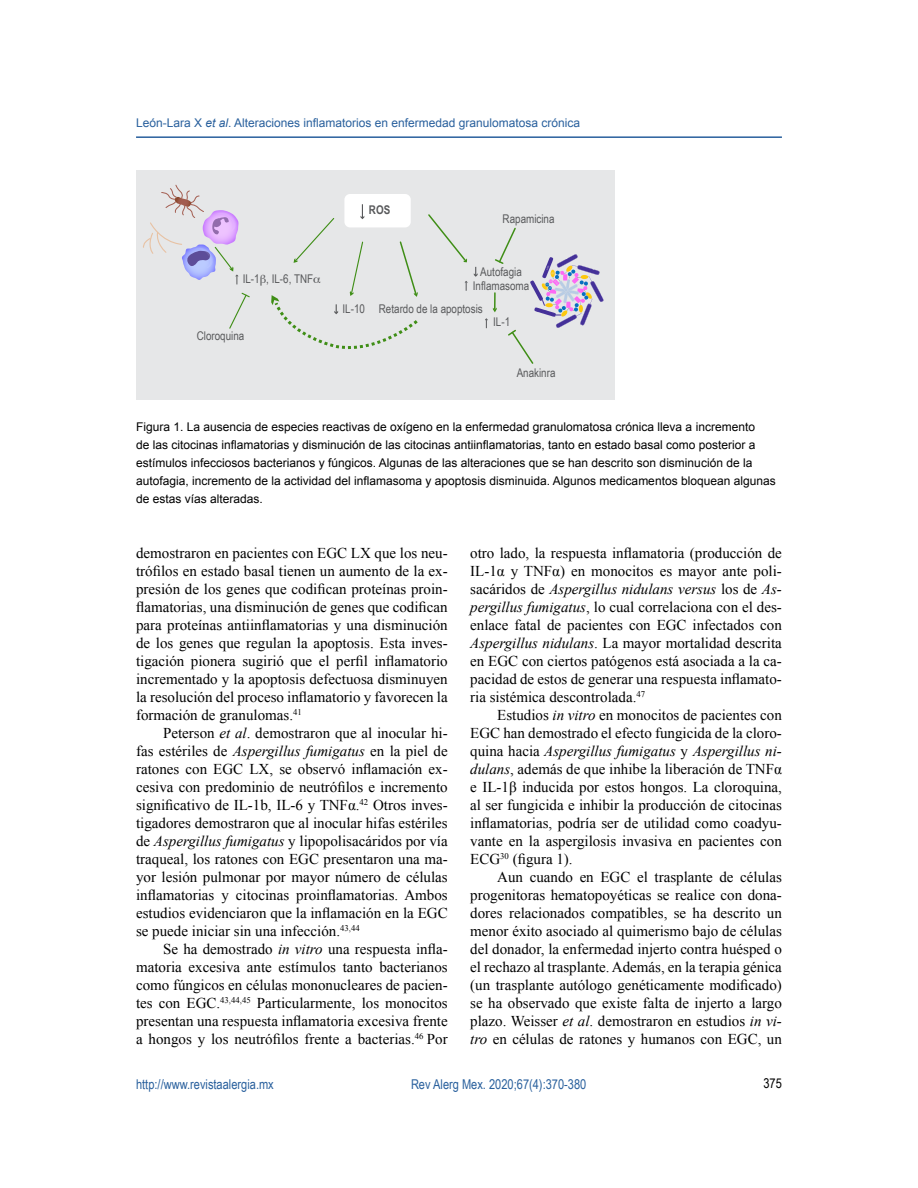
<style>
.page{position:relative;width:918px;height:1188px;background:#fff}
.page>*{position:absolute;margin:0;border:0;box-sizing:border-box;transform-origin:0 0}
.t1{font:15px/18px "Times New Roman";color:#000;text-align:justify}
.t2{font:13.5px "Arial Narrow";color:#29609d}
.t3{font:13.5px "Arial Narrow";color:#000}
.t4{font:12px/18px "Arial";color:#000}
.t5{font:12px/14.4px "Arial Narrow";color:#58595b;text-align:center}
.t6{font:12px "Arial";color:#29609d}
.t7{font:700 12px "Arial Narrow";color:#58595b}
.s1{font-style:italic}
</style>
<div class="page">
<hr style="left:136px;top:136px;width:646px;height:2px;background:#29609d">
<div style="left:136px;top:170px;width:479px;height:230px;background:#e6e7e8"></div>
<div style="left:344px;top:194px;width:67px;height:33px;background:#fff;border-radius:6px"></div>
<svg style="left:428px;top:214px;width:39px;height:49px"></svg>
<svg style="left:229px;top:292px;width:21px;height:37px"></svg>
<svg style="left:465px;top:281px;width:2px;height:10px"></svg>
<svg style="left:143px;top:185px;width:96px;height:99px"></svg>
<svg style="left:485px;top:227px;width:119px;height:137px"></svg>
<svg style="left:474px;top:267px;width:4px;height:10px"></svg>
<svg style="left:271px;top:204px;width:147px;height:146px"></svg>
<p class="t6" style="left:136px;top:115px;width:446px">León-Lara X <span class="s1">et al</span>. Alteraciones inflamatorios en enfermedad granulomatosa crónica</p>
<p class="t5" style="left:243px;top:271px;width:72px">IL-1 , IL-6, TNF</p>
<p class="t5" style="left:197px;top:328px;width:49px">Cloroquina</p>
<p class="t7" style="left:369px;top:201px;width:23px">ROS</p>
<p class="t5" style="left:503px;top:212px;width:53px">Rapamicina</p>
<p class="t5" style="left:473px;top:264px;width:58px">Autofagia<br>Inflamasoma</p>
<p class="t5" style="left:493px;top:314px;width:18px">IL-1</p>
<p class="t5" style="left:343px;top:301px;width:142px">IL-10 Retardo de la apoptosis</p>
<p class="t5" style="left:517px;top:365px;width:40px">Anakinra</p>
<p class="t4" style="left:136px;top:418px;width:641px">Figura 1. La ausencia de especies reactivas de oxígeno en la enfermedad granulomatosa crónica lleva a incremento<br>de las citocinas inflamatorias y disminución de las citocinas antiinflamatorias, tanto en estado basal como posterior a estímulos infecciosos bacterianos y fúngicos. Algunas de las alteraciones que se han descrito son disminución de la autofagia, incremento de la actividad del inflamasoma y apoptosis disminuida. Algunos medicamentos bloquean algunas de estas vías alteradas.</p>
<p class="t1" style="left:136px;top:544px;width:313px">demostraron en pacientes con EGC LX que los neu&shy;trófilos en estado basal tienen un aumento de la ex&shy;presión de los genes que codifican proteínas proin&shy;flamatorias, una disminución de genes que codifican para proteínas antiinflamatorias y una disminución de los genes que regulan la apoptosis. Esta inves&shy;tigación pionera sugirió que el perfil inflamatorio incrementado y la apoptosis defectuosa disminuyen la resolución del proceso inflamatorio y favorecen la formación de granulomas.<sup>41</sup></p>
<p class="t1" style="left:136px;top:724px;width:313px;text-indent:27px">Peterson <span class="s1">et al</span>. demostraron que al inocular hi&shy;fas estériles de <span class="s1">Aspergillus fumigatus</span> en la piel de ratones con EGC LX, se observó inflamación ex&shy;cesiva con predominio de neutrófilos e incremento significativo de IL-1b, IL-6 y TNFα.<sup>42</sup> Otros inves&shy;tigadores demostraron que al inocular hifas estériles de <span class="s1">Aspergillus fumigatus</span> y lipopolisacáridos por vía traqueal, los ratones con EGC presentaron una ma&shy;yor lesión pulmonar por mayor número de células inflamatorias y citocinas proinflamatorias. Ambos estudios evidenciaron que la inflamación en la EGC se puede iniciar sin una infección.<sup>43,44</sup></p>
<p class="t1" style="left:136px;top:940px;width:313px;text-indent:27px">Se ha demostrado <span class="s1">in vitro</span> una respuesta infla&shy;matoria excesiva ante estímulos tanto bacterianos como fúngicos en células mononucleares de pacien&shy;tes con EGC.<sup>43,44,45</sup> Particularmente, los monocitos presentan una respuesta inflamatoria excesiva frente a hongos y los neutrófilos frente a bacterias.<sup>46</sup> Por</p>
<p class="t1" style="left:470px;top:544px;width:313px">otro lado, la respuesta inflamatoria (producción de IL-1α y TNFα) en monocitos es mayor ante poli&shy;sacáridos de <span class="s1">Aspergillus nidulans versus</span> los de <span class="s1">As&shy;pergillus fumigatus</span>, lo cual correlaciona con el des&shy;enlace fatal de pacientes con EGC infectados con <span class="s1">Aspergillus nidulans</span>. La mayor mortalidad descrita en EGC con ciertos patógenos está asociada a la ca&shy;pacidad de estos de generar una respuesta inflamato&shy;ria sistémica descontrolada.<sup>47</sup></p>
<p class="t1" style="left:470px;top:706px;width:313px;text-indent:27px">Estudios <span class="s1">in vitro</span> en monocitos de pacientes con EGC han demostrado el efecto fungicida de la cloro&shy;quina hacia <span class="s1">Aspergillus fumigatus</span> y <span class="s1">Aspergillus ni&shy;dulans</span>, además de que inhibe la liberación de TNFα e IL-1β inducida por estos hongos. La cloroquina, al ser fungicida e inhibir la producción de citocinas inflamatorias, podría ser de utilidad como coadyu&shy;vante en la aspergilosis invasiva en pacientes con ECG<sup>30</sup> (figura 1).</p>
<p class="t1" style="left:470px;top:868px;width:313px;text-indent:27px">Aun cuando en EGC el trasplante de células progenitoras hematopoyéticas se realice con dona&shy;dores relacionados compatibles, se ha descrito un menor éxito asociado al quimerismo bajo de células del donador, la enfermedad injerto contra huésped o el rechazo al trasplante. Además, en la terapia génica (un trasplante autólogo genéticamente modificado) se ha observado que existe falta de injerto a largo plazo. Weisser <span class="s1">et al</span>. demostraron en estudios <span class="s1">in vi&shy;tro</span> en células de ratones y humanos con EGC, un</p>
<p class="t2" style="left:136px;top:1074px;width:139px">http://www.revistaalergia.mx</p>
<p class="t2" style="left:411px;top:1075px;width:177px">Rev Alerg Mex. 2020;67(4):370-380</p>
<p class="t3" style="left:763px;top:1074px;width:20px">375</p>
</div>
